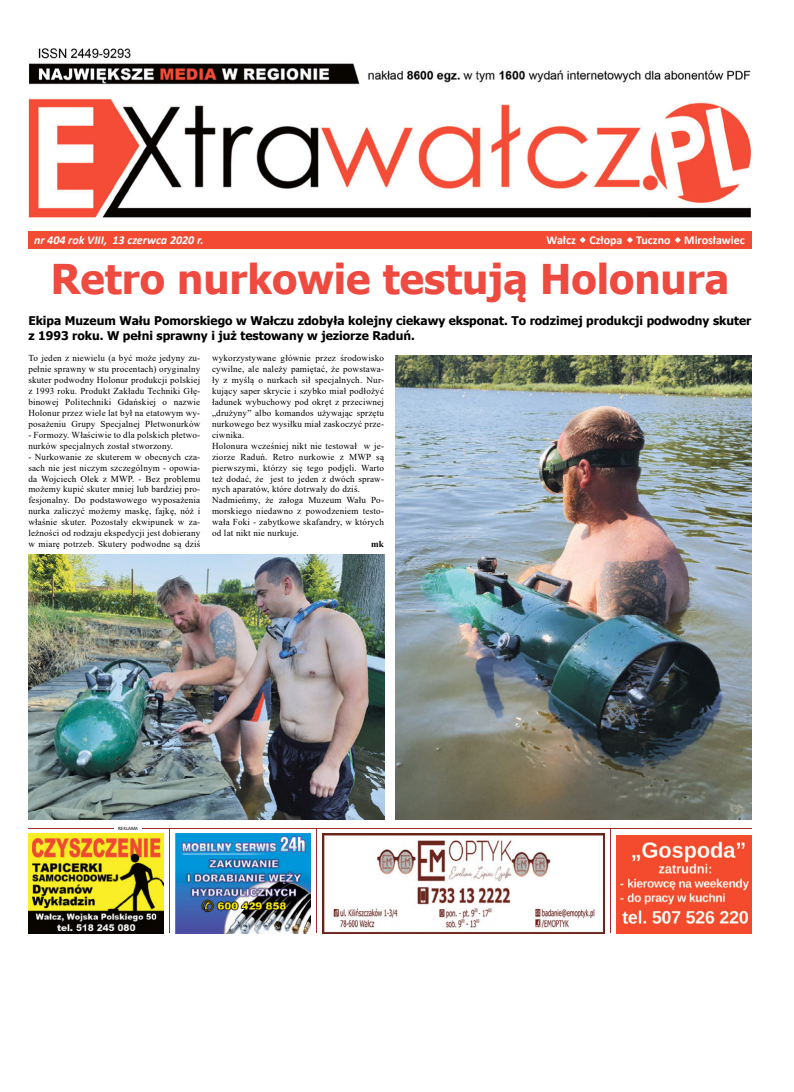
<style>
.page{position:relative;width:794px;height:1092px;background:#fff}
.page>*{position:absolute;margin:0;border:0;box-sizing:border-box;transform-origin:0 0}
.t1{font:700 41px "Tahoma";color:#ee4a40}
.t2{font:700 12px/14.4px "Tahoma";color:#000}
.t3{font:italic 700 12px "Calibri";color:#fff}
.t4{font:700 12px "Calibri";color:#fff}
.t5{font:9.1px/10.9px "Times New Roman";letter-spacing:.02em;color:#000;text-align:justify}
.t6{font:700 9.1px "Times New Roman";color:#000}
.t7{font:5px "Calibri";color:#000}
</style>
<div class="page">
<div style="left:28px;top:231px;width:723px;height:18px;background:#f34b33"></div>
<svg style="left:579px;top:237px;width:7px;height:6px"></svg>
<svg style="left:627px;top:237px;width:6px;height:6px"></svg>
<svg style="left:675px;top:237px;width:6px;height:6px"></svg>
<img style="left:28px;top:833px;width:136px;height:100px">
<hr style="left:28px;top:828px;width:723px;height:1px;background:#9e2e2d">
<img style="left:175px;top:833px;width:135px;height:100px">
<hr style="left:169px;top:828px;width:1px;height:105px;background:#9e2e2d">
<hr style="left:316px;top:828px;width:1px;height:105px;background:#9e2e2d">
<hr style="left:610px;top:828px;width:1px;height:105px;background:#9e2e2d">
<img style="left:322px;top:833px;width:282px;height:100px">
<hr style="left:115px;top:826px;width:27px;height:4px;background:#fff">
<img style="left:616px;top:835px;width:135px;height:98px">
<img style="left:28px;top:48px;width:723px;height:172px">
<img style="left:396px;top:355px;width:355px;height:464px">
<img style="left:28px;top:554px;width:356px;height:265px">
<h2 class="t3" style="left:34px;top:236px;width:171px">nr 404 rok VIII, 13 czerwca 2020 r.</h2>
<h2 class="t4" style="left:546px;top:231px;width:200px">Wałcz Człopa Tuczno Mirosławiec</h2>
<h1 class="t1" style="left:51px;top:250px;width:680px">Retro nurkowie testują Holonura</h1>
<h2 class="t2" style="left:28px;top:314px;width:724px">Ekipa Muzeum Wału Pomorskiego w Wałczu zdobyła kolejny ciekawy eksponat. To rodzimej produkcji podwodny skuter z 1993 roku. W pełni sprawny i już testowany w jeziorze Raduń.</h2>
<p class="t5" style="left:28px;top:352px;width:173px">To jeden z niewielu (a być może jedyny zu&shy;pełnie sprawny w stu procentach) oryginalny skuter podwodny Holonur produkcji polskiej z 1993 roku. Produkt Zakładu Techniki Głę&shy;binowej Politechniki Gdańskiej o nazwie Holonur przez wiele lat był na etatowym wy&shy;posażeniu Grupy Specjalnej Płetwonurków</p>
<p class="t5" style="left:28px;top:429px;width:173px">- Formozy. Właściwie to dla polskich płetwo&shy;nurków specjalnych został stworzony.</p>
<p class="t5" style="left:28px;top:451px;width:173px">- Nurkowanie ze skuterem w obecnych cza&shy;sach nie jest niczym szczególnym - opowia&shy;da Wojciech Olek z MWP. - Bez problemu możemy kupić skuter mniej lub bardziej pro&shy;fesjonalny. Do podstawowego wyposażenia nurka zaliczyć możemy maskę, fajkę, nóż i właśnie skuter. Pozostały ekwipunek w za&shy;leżności od rodzaju ekspedycji jest dobierany w miarę potrzeb. Skutery podwodne są dziś</p>
<p class="t5" style="left:212px;top:352px;width:173px;text-align:left">wykorzystywane głównie przez środowisko cywilne, ale należy pamiętać, że powstawa&shy;ły z myślą o nurkach sił specjalnych. Nur&shy;kujący saper skrycie i szybko miał podłożyć ładunek wybuchowy pod okręt z przeciwnej „drużyny” albo komandos używając sprzętu nurkowego bez wysiłku miał zaskoczyć prze&shy;ciwnika.<br>Holonura wcześniej nikt nie testował w je&shy;ziorze Raduń. Retro nurkowie z MWP są pierwszymi, którzy się tego podjęli. Warto też dodać, że jest to jeden z dwóch spraw&shy;nych aparatów, które dotrwały do dziś.<br>Nadmieńmy, że załoga Muzeum Wału Po&shy;morskiego niedawno z powodzeniem testo&shy;wała Foki - zabytkowe skafandry, w których od lat nikt nie nurkuje.</p>
<p class="t6" style="left:371px;top:541px;width:14px">mk</p>
<p class="t7" style="left:118px;top:825px;width:21px">REKLAMA</p>
</div>
